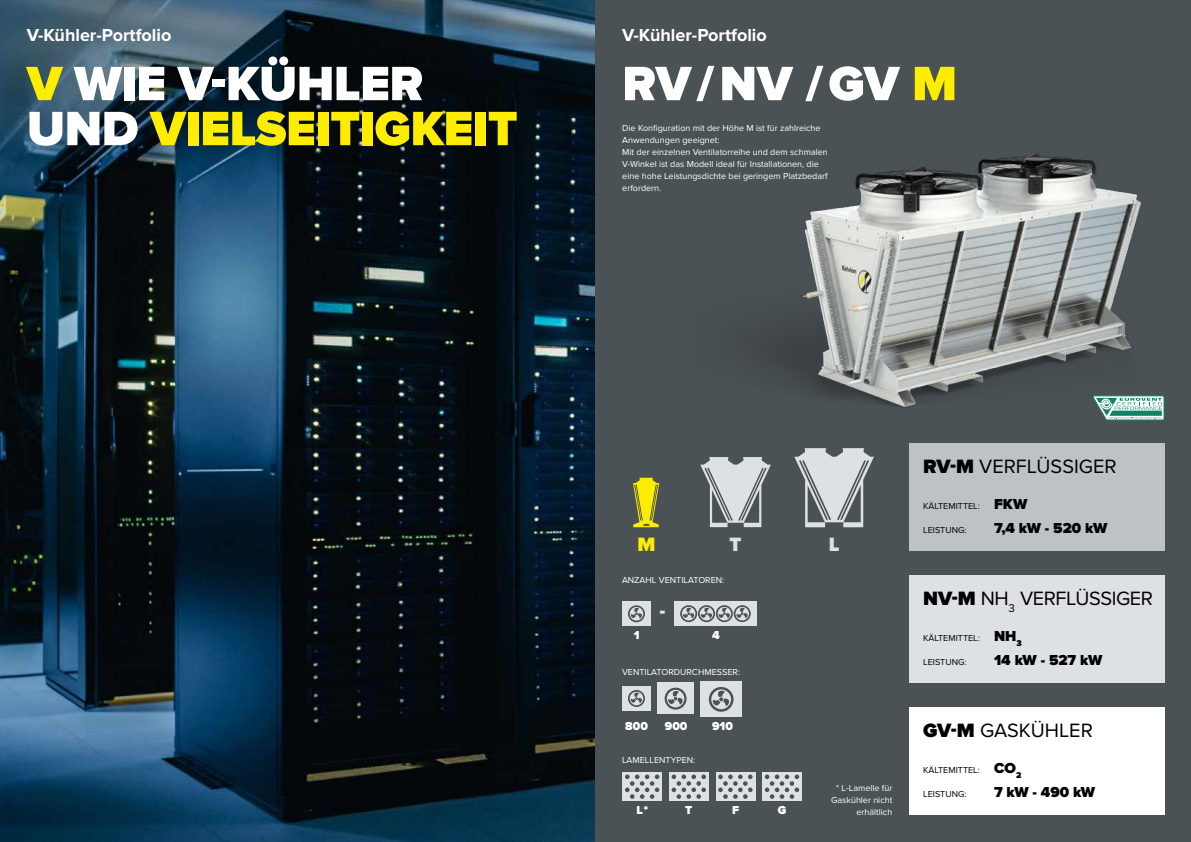
<style>
.page{position:relative;width:1191px;height:842px;background:#fff}
.page>*{position:absolute;margin:0;border:0;box-sizing:border-box;transform-origin:0 0}
.t1{font:900 50px/45px "Proxima Nova";letter-spacing:-.01em;color:#ffed00}
.t2{font:900 50px "Proxima Nova";color:#fff}
.t3{font:20px "Proxima Nova";color:#000}
.t4{font:20px "Proxima Nova";letter-spacing:-.02em;color:#000}
.t5{font:900 20px "Proxima Nova";color:#dee1e3}
.t6{font:900 20px "Proxima Nova";color:#ffed00}
.t7{font:700 18px "Proxima Nova";color:#fff}
.t8{font:900 15px "Proxima Nova";color:#000}
.t9{font:900 12px "Proxima Nova";color:#fff}
.t10{font:9px/12px "Proxima Nova";color:#fff;text-align:right}
.t11{font:9px "Proxima Nova";color:#000}
.s1{color:#fff}
.s2{color:#ffed00}
.s3{font-weight:900}
.s4{font-weight:900;font-size:15px}
</style>
<div class="page">
<img style="left:0;top:0;width:595px;height:842px">
<div style="left:595px;top:0;width:596px;height:842px;background:#4b5256"></div>
<div style="left:909px;top:443px;width:255px;height:108px;background:#bdc2c6"></div>
<div style="left:909px;top:575px;width:255px;height:108px;background:#dee1e3"></div>
<div style="left:909px;top:707px;width:255px;height:108px;background:#fff"></div>
<svg style="left:805px;top:502px;width:59px;height:25px"></svg>
<svg style="left:709px;top:502px;width:53px;height:25px"></svg>
<svg style="left:633px;top:478px;width:26px;height:49px"></svg>
<div style="left:622px;top:601px;width:28px;height:25px;background:#dee1e3"></div>
<div style="left:622px;top:686px;width:28px;height:24px;background:#dee1e3"></div>
<div style="left:657px;top:682px;width:37px;height:32px;background:#dee1e3"></div>
<div style="left:622px;top:772px;width:40px;height:28px;background:#dee1e3"></div>
<div style="left:669px;top:772px;width:40px;height:28px;background:#dee1e3"></div>
<div style="left:715px;top:772px;width:40px;height:28px;background:#dee1e3"></div>
<div style="left:762px;top:772px;width:40px;height:28px;background:#dee1e3"></div>
<div style="left:700px;top:681px;width:42px;height:35px;background:#dee1e3"></div>
<div style="left:674px;top:601px;width:83px;height:25px;background:#dee1e3"></div>
<svg style="left:628px;top:605px;width:17px;height:17px"></svg>
<svg style="left:628px;top:690px;width:17px;height:17px"></svg>
<svg style="left:664px;top:688px;width:22px;height:21px"></svg>
<svg style="left:709px;top:687px;width:24px;height:25px"></svg>
<svg style="left:680px;top:605px;width:70px;height:17px"></svg>
<svg style="left:625px;top:774px;width:34px;height:25px"></svg>
<svg style="left:671px;top:774px;width:35px;height:25px"></svg>
<svg style="left:718px;top:774px;width:34px;height:25px"></svg>
<svg style="left:765px;top:774px;width:34px;height:25px"></svg>
<img style="left:700px;top:153px;width:465px;height:349px">
<h3 class="t7" style="left:27px;top:25px;width:146px">V-Kühler-Portfolio</h3>
<h1 class="t1" style="left:27px;top:63px;width:492px">V <span class="s1">WIE V-KÜHLER<br>UND</span> VIELSEITIGKEIT</h1>
<h3 class="t7" style="left:622px;top:25px;width:146px">V-Kühler-Portfolio</h3>
<h1 class="t2" style="left:622px;top:55px;width:336px">RV / NV / GV <span class="s2">M</span></h1>
<p class="t10" style="left:622px;top:122px;width:207px;text-align:left">Die Konfiguration mit der Höhe M ist für zahlreiche Anwendungen geeignet:<br>Mit der einzelnen Ventilatorreihe und dem schmalen V-Winkel ist das Modell ideal für Installationen, die eine hohe Leistungsdichte bei geringem Platzbedarf erfordern.</p>
<h2 class="t6" style="left:637px;top:533px;width:19px">M</h2>
<h2 class="t5" style="left:729px;top:533px;width:13px">T</h2>
<h2 class="t5" style="left:828px;top:533px;width:12px">L</h2>
<p class="t10" style="left:622px;top:574px;width:104px">ANZAHL VENTILATOREN:</p>
<h3 class="t9" style="left:633px;top:628px;width:7px">1</h3>
<h2 class="t5" style="left:659px;top:601px;width:7px">-</h2>
<h3 class="t9" style="left:712px;top:628px;width:9px">4</h3>
<p class="t10" style="left:622px;top:666px;width:120px">VENTILATORDURCHMESSER:</p>
<h3 class="t9" style="left:625px;top:719px;width:24px">800</h3>
<h3 class="t9" style="left:665px;top:719px;width:24px">900</h3>
<h3 class="t9" style="left:712px;top:719px;width:22px">910</h3>
<p class="t10" style="left:622px;top:754px;width:75px">LAMELLENTYPEN:</p>
<h3 class="t9" style="left:636px;top:803px;width:13px">L *</h3>
<h3 class="t9" style="left:685px;top:803px;width:9px">T</h3>
<h3 class="t9" style="left:732px;top:803px;width:9px">F</h3>
<h3 class="t9" style="left:778px;top:803px;width:10px">G</h3>
<p class="t10" style="left:831px;top:782px;width:63px">* L-Lamelle für<br>Gaskühler nicht erhältlich</p>
<h2 class="t3" style="left:923px;top:455px;width:195px"><span class="s3">RV-M</span> VERFLÜSSIGER</h2>
<p class="t11" style="left:923px;top:501px;width:106px">KÄLTEMITTEL: <span class="s4">FKW</span></p>
<p class="t11" style="left:923px;top:525px;width:45px">LEISTUNG:</p>
<h3 class="t8" style="left:994px;top:520px;width:115px">7,4 kW - 520 kW</h3>
<h2 class="t4" style="left:923px;top:587px;width:231px"><span class="s3">NV-M</span> NH<sub>3</sub> VERFLÜSSIGER</h2>
<p class="t11" style="left:923px;top:633px;width:100px">KÄLTEMITTEL: <span class="s4">NH</span><sub>3</sub></p>
<p class="t11" style="left:923px;top:657px;width:45px">LEISTUNG:</p>
<h3 class="t8" style="left:994px;top:652px;width:110px">14 kW - 527 kW</h3>
<h2 class="t3" style="left:923px;top:719px;width:171px"><span class="s3">GV-M</span> GASKÜHLER</h2>
<p class="t11" style="left:923px;top:765px;width:100px">KÄLTEMITTEL: <span class="s4">CO</span><sub>2</sub></p>
<p class="t11" style="left:923px;top:789px;width:45px">LEISTUNG:</p>
<h3 class="t8" style="left:994px;top:784px;width:103px">7 kW - 490 kW</h3>
</div>
